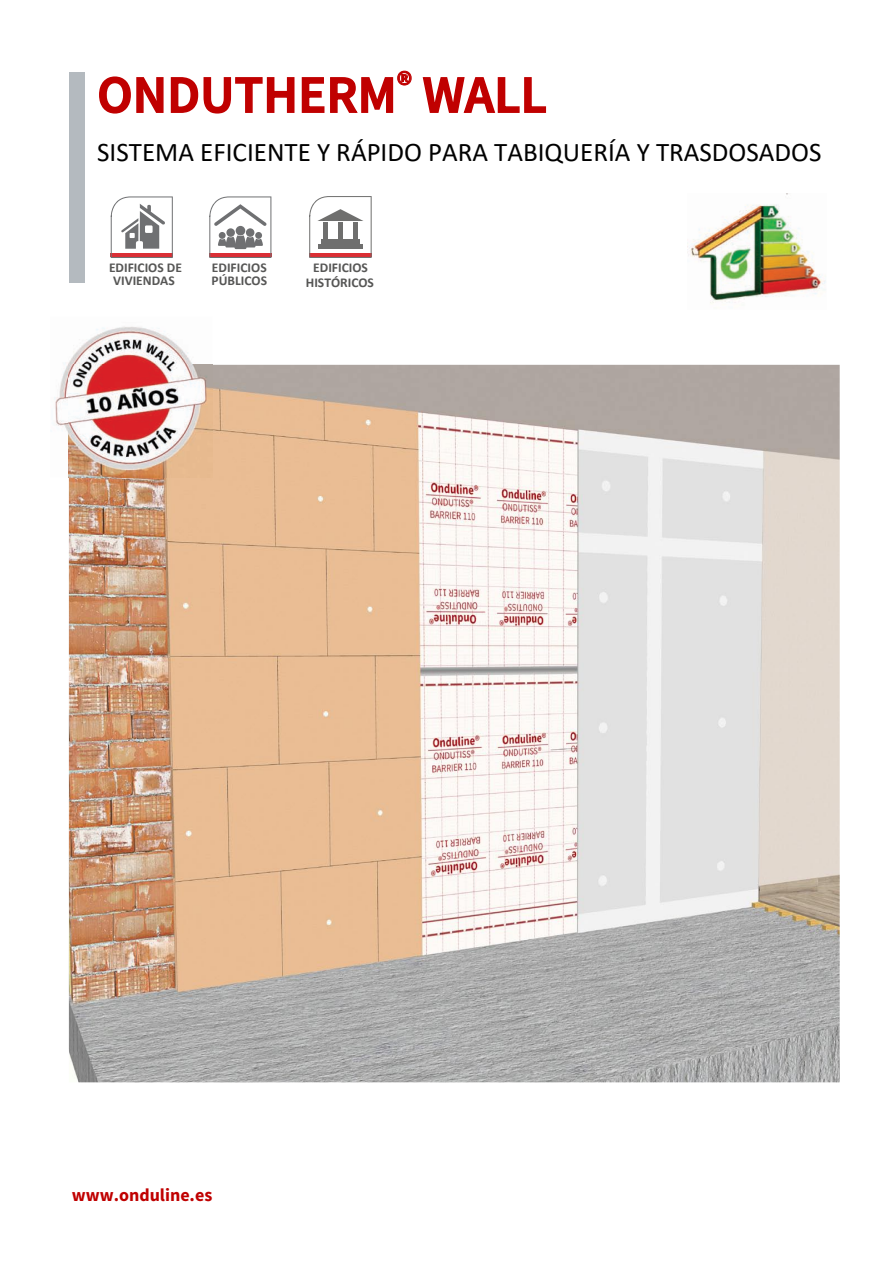
<style>
.page{position:relative;width:893px;height:1263px;background:#fff}
.page>*{position:absolute;margin:0;border:0;box-sizing:border-box;transform-origin:0 0}
.t1{font:600 52.5px "Source Sans Pro";color:#c00000}
.t2{font:27px "Calibri";color:#000}
.t3{font:700 18px "Source Sans Pro";color:#c00000}
.t4{font:700 13.5px/13.4px "Calibri";color:#575756;text-align:center}
.t5{font:700 13.5px "Calibri";color:#565655}
.s1{font-style:inherit}
</style>
<div class="page">
<svg style="left:99px;top:76px;width:65px;height:38px"></svg>
<svg style="left:170px;top:77px;width:125px;height:37px"></svg>
<svg style="left:301px;top:70px;width:111px;height:43px"></svg>
<svg style="left:422px;top:77px;width:125px;height:36px"></svg>
<svg style="left:309px;top:196px;width:63px;height:62px"></svg>
<svg style="left:209px;top:196px;width:62px;height:62px"></svg>
<svg style="left:111px;top:196px;width:62px;height:62px"></svg>
<div style="left:69px;top:72px;width:15px;height:211px;background:#b4babf"></div>
<img style="left:688px;top:194px;width:138px;height:110px">
<img style="left:69px;top:365px;width:771px;height:717px">
<img style="left:54px;top:326px;width:158px;height:151px">
<img style="left:69px;top:365px;width:143px;height:112px">
<h1 class="t1" style="left:97px;top:60px;width:451px">ONDUTHERM<sup>®</sup> WALL</h1>
<p class="t2" style="left:97px;top:134px;width:726px">SISTEMA EFICIENTE Y RÁPIDO PARA TABIQUERÍA Y TRASDOSADOS</p>
<p class="t4" style="left:109px;top:260px;width:74px">EDIFICIOS DE<br>VIVIENDAS</p>
<p class="t4" style="left:212px;top:260px;width:56px">EDIFICIOS</p>
<p class="t5" style="left:212px;top:275px;width:57px">PÚBLICOS</p>
<p class="t4" style="left:313px;top:261px;width:56px">EDIFICIOS</p>
<p class="t5" style="left:306px;top:277px;width:70px">HISTÓRICOS</p>
<p class="t3" style="left:72px;top:1183px;width:142px">www.onduline.e<span class="s1">s</span></p>
</div>
